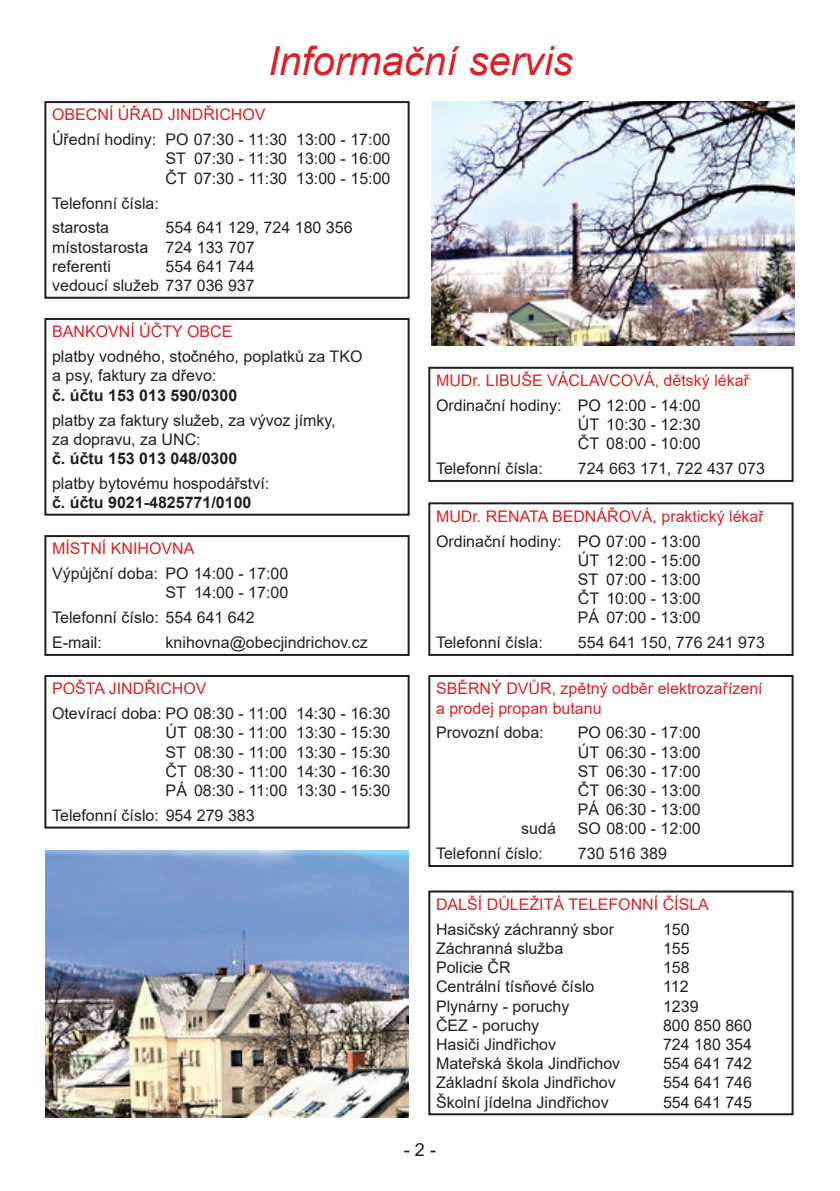
<style>
.page{position:relative;width:840px;height:1191px;background:#fff}
.page>*{position:absolute;margin:0;border:0;box-sizing:border-box;transform-origin:0 0}
.t1{font:italic 40px "Arial";color:#da2127}
.t2{font:18px "Arial";color:#231f20}
.t3{font:16px/19.2px "Arial";color:#231f20;text-align:justify}
.t4{font:16px/19.2px "Arial";color:#da2127}
.t5{font:700 16px "Arial";color:#231f20}
</style>
<div class="page">
<svg style="left:44px;top:101px;width:366px;height:198px"></svg>
<svg style="left:44px;top:318px;width:366px;height:198px"></svg>
<svg style="left:44px;top:535px;width:366px;height:121px"></svg>
<svg style="left:44px;top:675px;width:366px;height:154px"></svg>
<svg style="left:428px;top:366px;width:366px;height:116px"></svg>
<svg style="left:428px;top:502px;width:366px;height:154px"></svg>
<svg style="left:428px;top:675px;width:366px;height:192px"></svg>
<svg style="left:428px;top:890px;width:366px;height:226px"></svg>
<img style="left:431px;top:101px;width:363px;height:245px">
<img style="left:45px;top:850px;width:363px;height:267px">
<h1 class="t1" style="left:268px;top:35px;width:306px">Informační servis</h1>
<p class="t4" style="left:52px;top:105px;width:215px">OBECNÍ ÚŘAD JINDŘICHOV</p>
<p class="t3" style="left:165px;top:130px;width:226px;text-indent:-113px">Úřední hodiny: PO 07:30 - 11:30 13:00 - 17:00<br>ST 07:30 - 11:30 13:00 - 16:00<br>ČT 07:30 - 11:30 13:00 - 15:00</p>
<p class="t3" style="left:52px;top:190px;width:108px;line-height:24.8px">Telefonní čísla: starosta</p>
<p class="t3" style="left:52px;top:218px;width:302px;text-align:left;text-indent:113px">554 641 129, 724 180 356 místostarosta 724 133 707<br>referenti</p>
<p class="t3" style="left:52px;top:256px;width:204px;text-align:right">554 641 744<br>vedoucí služeb 737 036 937</p>
<p class="t4" style="left:52px;top:322px;width:182px">BANKOVNÍ ÚČTY OBCE</p>
<p class="t3" style="left:52px;top:347px;width:312px">platby vodného, stočného, poplatků za TKO a psy, faktury za dřevo:</p>
<p class="t5" style="left:52px;top:384px;width:187px">č. účtu 153 013 590/0300</p>
<p class="t3" style="left:52px;top:410px;width:285px">platby za faktury služeb, za vývoz jímky, za dopravu, za UNC:</p>
<p class="t5" style="left:52px;top:447px;width:187px">č. účtu 153 013 048/0300</p>
<p class="t3" style="left:52px;top:473px;width:218px">platby bytovému hospodářství:</p>
<p class="t5" style="left:52px;top:491px;width:201px">č. účtu 9021-4825771/0100</p>
<p class="t4" style="left:52px;top:539px;width:144px">MÍSTNÍ KNIHOVNA</p>
<p class="t3" style="left:52px;top:564px;width:238px;text-align:right">Výpůjční doba: PO 14:00 - 17:00<br>ST 14:00 - 17:00</p>
<p class="t3" style="left:52px;top:605px;width:204px;line-height:24.8px">Telefonní číslo: 554 641 642<br>E-mail:</p>
<p class="t3" style="left:165px;top:633px;width:203px">knihovna@obecjindrichov.cz</p>
<p class="t4" style="left:52px;top:679px;width:156px">POŠTA JINDŘICHOV</p>
<p class="t3" style="left:165px;top:704px;width:226px;text-indent:-113px">Otevírací doba: PO 08:30 - 11:00 14:30 - 16:30<br>ÚT 08:30 - 11:00 13:30 - 15:30<br>ST 08:30 - 11:00 13:30 - 15:30<br>ČT 08:30 - 11:00 14:30 - 16:30<br>PÁ 08:30 - 11:00 13:30 - 15:30</p>
<p class="t3" style="left:52px;top:805px;width:204px">Telefonní číslo: 954 279 383</p>
<p class="t4" style="left:436px;top:371px;width:314px">MUDr. LIBUŠE VÁCLAVCOVÁ, dětský lékař</p>
<p class="t3" style="left:577px;top:396px;width:124px;text-indent:-142px">Ordinační hodiny: PO 12:00 - 14:00<br>ÚT 10:30 - 12:30<br>ČT 08:00 - 10:00</p>
<p class="t3" style="left:436px;top:459px;width:108px">Telefonní čísla:</p>
<p class="t3" style="left:577px;top:459px;width:188px">724 663 171, 722 437 073</p>
<p class="t4" style="left:436px;top:506px;width:329px">MUDr. RENATA BEDNÁŘOVÁ, praktický lékař</p>
<p class="t3" style="left:577px;top:531px;width:124px;text-indent:-142px">Ordinační hodiny: PO 07:00 - 13:00<br>ÚT 12:00 - 15:00<br>ST 07:00 - 13:00<br>ČT 10:00 - 13:00<br>PÁ 07:00 - 13:00</p>
<p class="t3" style="left:436px;top:633px;width:108px">Telefonní čísla:</p>
<p class="t3" style="left:577px;top:633px;width:188px">554 641 150, 776 241 973</p>
<p class="t4" style="left:436px;top:679px;width:328px">SBĚRNÝ DVŮR, zpětný odběr elektrozařízení a prodej propan butanu</p>
<p class="t3" style="left:436px;top:723px;width:109px">Provozní doba:</p>
<p class="t3" style="left:577px;top:723px;width:124px">PO 06:30 - 17:00<br>ÚT 06:30 - 13:00<br>ST 06:30 - 17:00<br>ČT 06:30 - 13:00<br>PÁ 06:30 - 13:00</p>
<p class="t3" style="left:521px;top:819px;width:36px">sudá</p>
<p class="t3" style="left:577px;top:819px;width:124px">SO 08:00 - 12:00</p>
<p class="t3" style="left:436px;top:844px;width:108px">Telefonní číslo:</p>
<p class="t3" style="left:577px;top:844px;width:90px">730 516 389</p>
<p class="t4" style="left:436px;top:894px;width:274px">DALŠÍ DŮLEŽITÁ TELEFONNÍ ČÍSLA</p>
<p class="t3" style="left:436px;top:919px;width:179px">Hasičský záchranný sbor</p>
<p class="t3" style="left:662px;top:919px;width:28px">150</p>
<p class="t3" style="left:436px;top:938px;width:129px">Záchranná služba</p>
<p class="t3" style="left:662px;top:938px;width:28px">155</p>
<p class="t3" style="left:436px;top:957px;width:76px">Policie ČR</p>
<p class="t3" style="left:662px;top:957px;width:28px">158</p>
<p class="t3" style="left:436px;top:977px;width:160px">Centrální tísňové číslo</p>
<p class="t3" style="left:662px;top:977px;width:27px">112</p>
<p class="t3" style="left:436px;top:996px;width:135px">Plynárny - poruchy</p>
<p class="t3" style="left:662px;top:996px;width:37px">1239</p>
<p class="t3" style="left:436px;top:1015px;width:105px">ČEZ - poruchy</p>
<p class="t3" style="left:662px;top:1015px;width:90px">800 850 860</p>
<p class="t3" style="left:436px;top:1034px;width:122px">Hasiči Jindřichov</p>
<p class="t3" style="left:662px;top:1034px;width:90px">724 180 354</p>
<p class="t3" style="left:436px;top:1053px;width:186px">Mateřská škola Jindřichov</p>
<p class="t3" style="left:662px;top:1053px;width:90px">554 641 742</p>
<p class="t3" style="left:436px;top:1073px;width:181px">Základní škola Jindřichov</p>
<p class="t3" style="left:662px;top:1073px;width:90px">554 641 746</p>
<p class="t3" style="left:436px;top:1092px;width:174px">Školní jídelna Jindřichov</p>
<p class="t3" style="left:662px;top:1092px;width:90px">554 641 745</p>
<p class="t2" style="left:404px;top:1137px;width:34px">- 2 -</p>
</div>
